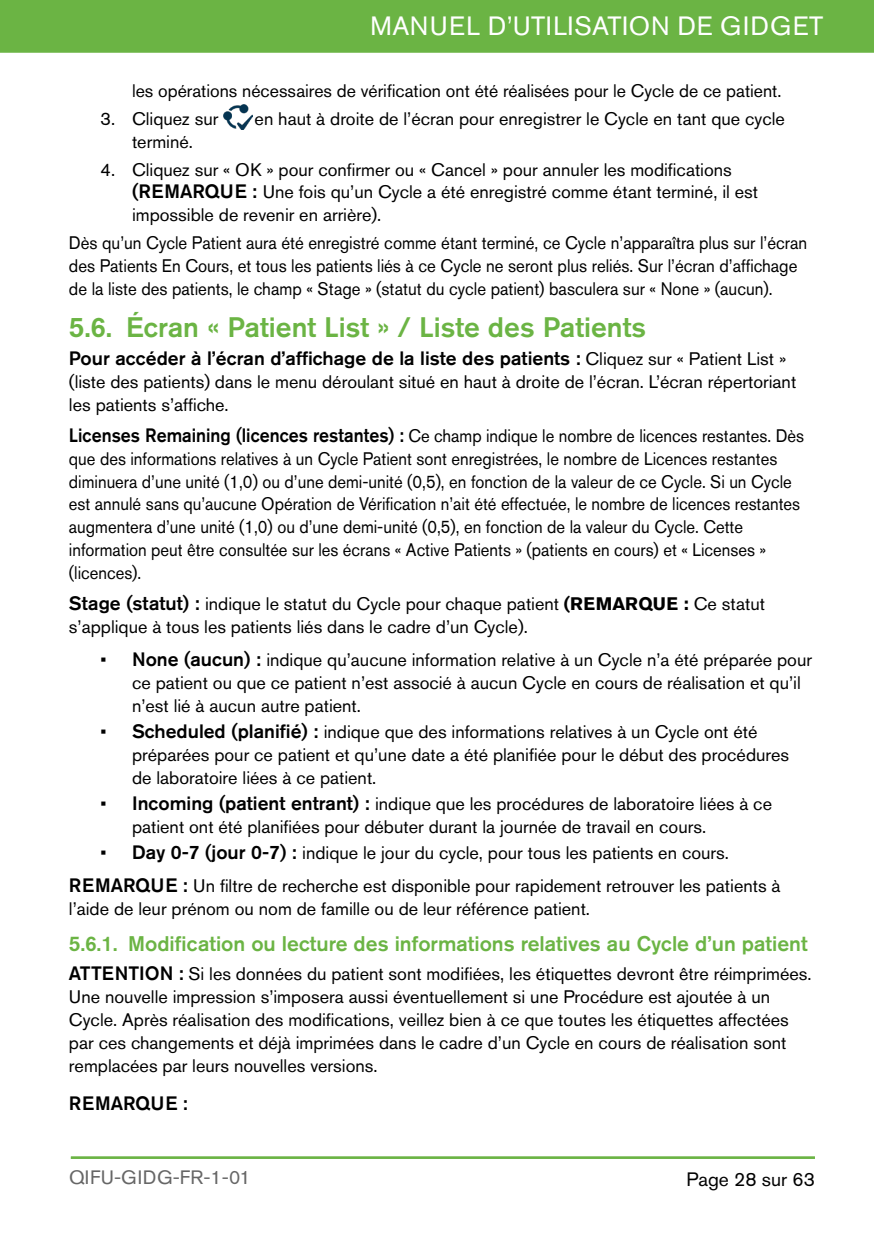
<style>
.page{position:relative;width:874px;height:1241px;background:#fff}
.page>*{position:absolute;margin:0;border:0;box-sizing:border-box;transform-origin:0 0}
.t1{font:500 28px "Akzidenz Grotesk Std";color:#6bb444}
.t2{font:26.25px "Akzidenz Grotesk Std";letter-spacing:.035em;color:#fff}
.t3{font:500 21px "Akzidenz Grotesk Std";color:#6bb444}
.t4{font:500 19.25px "Akzidenz Grotesk Std";color:#000}
.t5{font:19.25px "Akzidenz Grotesk Std";letter-spacing:.02em;color:#666}
.t6{font:19.25px "Akzidenz Grotesk Std";color:#000}
.NORMAL_LAST_LINE{font:18.03px/22.8px "Akzidenz Grotesk Std";color:#000}
.NORMAL_LAST_LINE-2{font:18.03px/22.8px "Akzidenz Grotesk Std";color:#000;scale:.92 1}
.NORMAL_LAST_LINE-3{font:18.03px/22.8px "Akzidenz Grotesk Std";color:#000;scale:.93 1}
.s1{font-weight:500;font-size:19.25px}
.s2{font-weight:400;font-size:18.03px}
.s3{font-weight:700}
</style>
<div class="page">
<div style="left:0;top:0;width:873px;height:53px;background:#6bb444"></div>
<hr style="left:71px;top:1156px;width:743px;height:1px;background:#6bb444">
<hr style="left:71px;top:1157px;width:743px;height:1px;background:#6bb444">
<img style="left:223px;top:105px;width:29px;height:25px">
<h2 class="t2" style="left:370px;top:11px;width:454px">MANUEL D’UTILISATION DE GIDGET</h2>
<p class="NORMAL_LAST_LINE" style="left:132px;top:79px;width:650px">les opérations nécessaires de vérification ont été réalisées pour le Cycle de ce patient.</p>
<p class="NORMAL_LAST_LINE" style="left:100px;top:107px;width:119px">3. Cliquez sur</p>
<p class="NORMAL_LAST_LINE" style="left:254px;top:107px;width:531px">en haut à droite de l’écran pour enregistrer le Cycle en tant que cycle</p>
<p class="NORMAL_LAST_LINE" style="left:132px;top:130px;width:62px">terminé.</p>
<p class="NORMAL_LAST_LINE" style="left:132px;top:158px;width:627px;text-indent:-32px">4. Cliquez sur « OK » pour confirmer ou « Cancel » pour annuler les modifications <span class="s1">(REMARQUE :</span> Une fois qu’un Cycle a été enregistré comme étant terminé, il est impossible de revenir en arrière).</p>
<p class="NORMAL_LAST_LINE-3" style="left:69px;top:231px;width:794px">Dès qu’un Cycle Patient aura été enregistré comme étant terminé, ce Cycle n’apparaîtra plus sur l’écran des Patients En Cours, et tous les patients liés à ce Cycle ne seront plus reliés. Sur l’écran d’affichage de la liste des patients, le champ « Stage » (statut du cycle patient) basculera sur « None » (aucun).</p>
<p class="t1" style="left:69px;top:310px;width:578px">5.6. Écran « Patient List » / Liste des Patients</p>
<p class="t4" style="left:69px;top:346px;width:718px">Pour accéder à l’écran d’affichage de la liste des patients : <span class="s2">Cliquez sur « Patient List »</span></p>
<p class="NORMAL_LAST_LINE" style="left:69px;top:370px;width:728px">(liste des patients) dans le menu déroulant situé en haut à droite de l’écran. L’écran répertoriant les patients s’affiche.</p>
<p class="NORMAL_LAST_LINE-2" style="left:69px;top:424px;width:800px"><span class="s1">Licenses Remaining (licences restantes) :</span> Ce champ indique le nombre de licences restantes. Dès que des informations relatives à un Cycle Patient sont enregistrées, le nombre de Licences restantes diminuera d’une unité (1,0) ou d’une demi-unité (0,5), en fonction de la valeur de ce Cycle. Si un Cycle est annulé sans qu’aucune Opération de Vérification n’ait été effectuée, le nombre de licences restantes augmentera d’une unité (1,0) ou d’une demi-unité (0,5), en fonction de la valeur du Cycle. Cette information peut être consultée sur les écrans « Active Patients » (patients en cours) et « Licenses » (licences).</p>
<p class="NORMAL_LAST_LINE" style="left:69px;top:592px;width:697px"><span class="s1">Stage (statut) :</span> indique le statut du Cycle pour chaque patient <span class="s3">(REMARQUE :</span> Ce statut s’applique à tous les patients liés dans le cadre d’un Cycle).</p>
<p class="NORMAL_LAST_LINE" style="left:132px;top:648px;width:681px;text-indent:-32px">• <span class="s1">None (aucun) :</span> indique qu’aucune information relative à un Cycle n’a été préparée pour ce patient ou que ce patient n’est associé à aucun Cycle en cours de réalisation et qu’il n’est lié à aucun autre patient.</p>
<p class="NORMAL_LAST_LINE" style="left:132px;top:720px;width:658px;text-indent:-32px">• <span class="s1">Scheduled (planifié) :</span> indique que des informations relatives à un Cycle ont été préparées pour ce patient et qu’une date a été planifiée pour le début des procédures de laboratoire liées à ce patient.</p>
<p class="NORMAL_LAST_LINE" style="left:132px;top:792px;width:641px;text-indent:-32px">• <span class="s1">Incoming (patient entrant) :</span> indique que les procédures de laboratoire liées à ce patient ont été planifiées pour débuter durant la journée de travail en cours.</p>
<p class="NORMAL_LAST_LINE" style="left:100px;top:841px;width:629px">• <span class="s1">Day 0-7 (jour 0-7) :</span> indique le jour du cycle, pour tous les patients en cours.</p>
<p class="NORMAL_LAST_LINE" style="left:69px;top:874px;width:712px"><span class="s1">REMARQUE :</span> Un filtre de recherche est disponible pour rapidement retrouver les patients à l’aide de leur prénom ou nom de famille ou de leur référence patient.</p>
<p class="t3" style="left:69px;top:930px;width:739px">5.6.1. Modification ou lecture des informations relatives au Cycle d’un patient</p>
<p class="NORMAL_LAST_LINE" style="left:69px;top:962px;width:743px"><span class="s1">ATTENTION :</span> Si les données du patient sont modifiées, les étiquettes devront être réimprimées.<br>Une nouvelle impression s’imposera aussi éventuellement si une Procédure est ajoutée à un Cycle. Après réalisation des modifications, veillez bien à ce que toutes les étiquettes affectées par ces changements et déjà imprimées dans le cadre d’un Cycle en cours de réalisation sont remplacées par leurs nouvelles versions.</p>
<p class="t4" style="left:69px;top:1091px;width:120px">REMARQUE :</p>
<p class="t5" style="left:69px;top:1165px;width:183px">QIFU-GIDG-FR-1-01</p>
<p class="t6" style="left:686px;top:1167px;width:130px">Page 28 sur 63</p>
</div>
